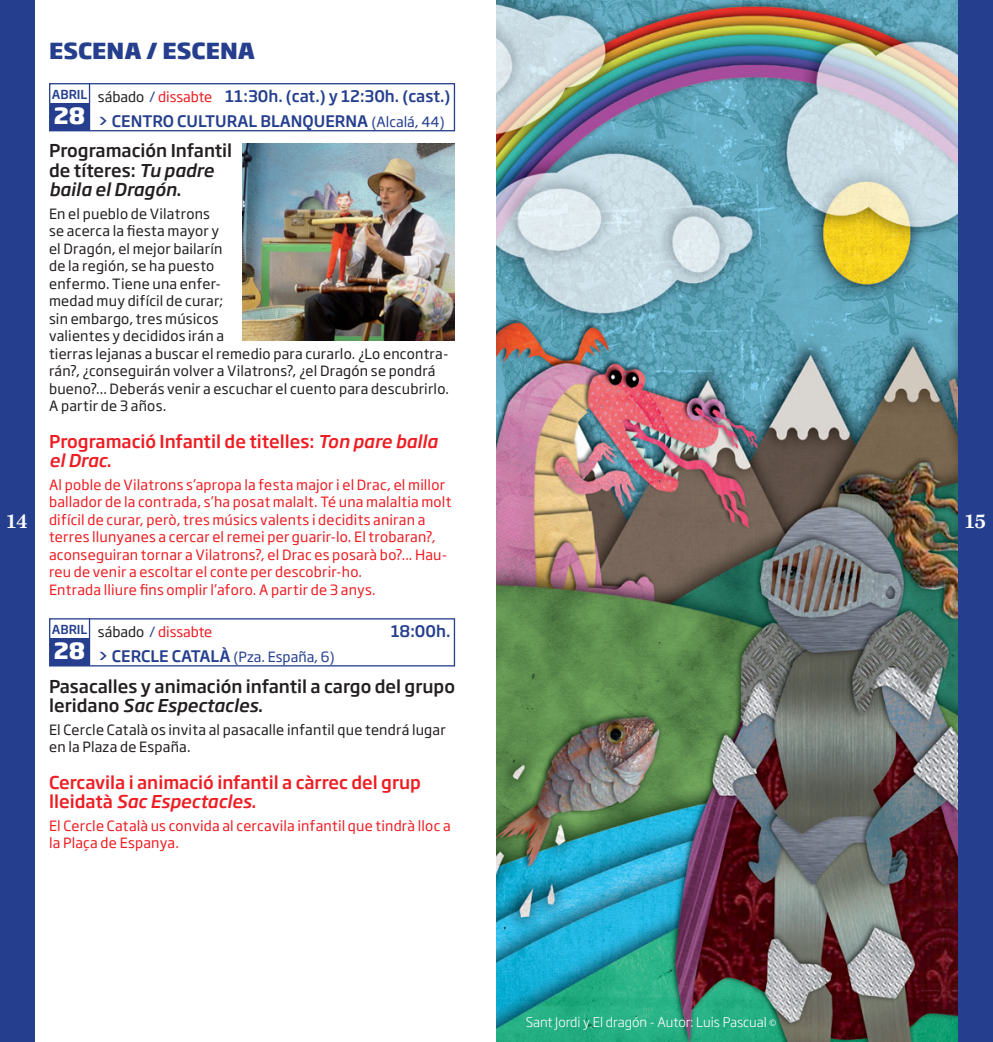
<style>
.page{position:relative;width:993px;height:1042px;background:#fff}
.page>*{position:absolute;margin:0;border:0;box-sizing:border-box;transform-origin:0 0}
.t1{font:800 22.05px "Soho Gothic Std";color:#fff}
.t2{font:800 21.88px "Soho Gothic Std";color:#253f8e}
.t3{font:700 19.25px "Nimrod";color:#fff}
.t4{font:500 17.5px/19.2px "Soho Gothic Std";color:#231f20}
.t5{font:500 17.5px/19.2px "Soho Gothic Std";color:#ee1d23}
.t6{font:500 15.75px/24.8px "Soho Gothic Std";color:#253f8e}
.t7{font:14px/17.5px "Soho Gothic Std";letter-spacing:.015em;color:#ee1d23}
.t8{font:14px/17.5px "Soho Gothic Std";letter-spacing:.015em;color:#231f20}
.t9{font:14px "Soho Gothic Std";color:#253f8e}
.t10{font:300 13.12px "Soho Gothic Std";color:#fff}
.s1{font-weight:400;font-size:14px;color:#231f20}
.s2{font-weight:400;font-size:14px}
.s3{font-weight:400;font-size:14px;color:#ee1d23}
.s4{font-style:italic}
.s5{color:#231f20}
.s6{color:#253f8e}
.s7{font-weight:500;font-size:15.75px}
.s8{font-size:8.75px}
</style>
<div class="page">
<img style="left:496px;top:0;width:461px;height:1042px">
<div style="left:0;top:0;width:35px;height:1042px;background:#253f8e"></div>
<div style="left:957px;top:0;width:35px;height:1042px;background:#253f8e"></div>
<div style="left:49px;top:618px;width:406px;height:48px;border:1px solid #253f8e"></div>
<div style="left:50px;top:638px;width:39px;height:28px;background:#253f8e"></div>
<hr style="left:89px;top:618px;width:1px;height:48px;background:#253f8e">
<div style="left:49px;top:83px;width:406px;height:48px;border:1px solid #253f8e"></div>
<div style="left:50px;top:103px;width:39px;height:28px;background:#253f8e"></div>
<hr style="left:89px;top:83px;width:1px;height:48px;background:#253f8e">
<img style="left:243px;top:144px;width:211px;height:196px">
<h2 class="t2" style="left:49px;top:36px;width:207px">ESCENA / ESCENA</h2>
<p class="t6" style="left:98px;top:84px;width:354px;text-indent:-46px"><sup>ABRIL</sup> <span class="s1">sábado</span> <span class="s2">/</span> <span class="s3">dissabte</span> 11:30h. (cat.) y 12:30h. (cast.) &gt; CENTRO CULTURAL BLANQUERNA <span class="s2">(Alcalá, 44)</span></p>
<p class="t4" style="left:49px;top:141px;width:185px">Programación Infantil de títeres: <span class="s4">Tu padre baila el Dragón</span>.</p>
<p class="t8" style="left:49px;top:205px;width:401px">En el pueblo de Vilatrons<br>se acerca la fiesta mayor y<br>el Dragón, el mejor bailarín<br>de la región, se ha puesto<br>enfermo. Tiene una enfer-<br>medad muy difícil de curar;<br>sin embargo, tres músicos<br>valientes y decididos irán a<br>tierras lejanas a buscar el remedio para curarlo. ¿Lo encontra&shy;rán?, ¿conseguirán volver a Vilatrons?, ¿el Dragón se pondrá bueno?... Deberás venir a escuchar el cuento para descubrirlo.<br>A partir de 3 años.</p>
<p class="t5" style="left:49px;top:432px;width:390px">Programació Infantil de titelles: <span class="s4">Ton pare balla el Drac</span>.</p>
<p class="t7" style="left:49px;top:476px;width:404px">Al poble de Vilatrons s’apropa la festa major i el Drac, el millor ballador de la contrada, s’ha posat malalt. Té una malaltia molt difícil de curar, però, tres músics valents i decidits aniran a terres llunyanes a cercar el remei per guarir-lo. El trobaran?, aconseguiran tornar a Vilatrons?, el Drac es posarà bo?... Hau&shy;reu de venir a escoltar el conte per descobrir-ho.<br>Entrada lliure fins omplir l’aforo. A partir de 3 anys.</p>
<h1 class="t1" style="left:54px;top:101px;width:33px">28</h1>
<h3 class="t3" style="left:6px;top:509px;width:23px">14</h3>
<h3 class="t3" style="left:963px;top:509px;width:23px">15</h3>
<p class="t7" style="left:52px;top:623px;width:162px"><sup>ABRIL</sup> <span class="s5">sábado</span> <span class="s6">/</span> dissabte</p>
<p class="t6" style="left:390px;top:619px;width:61px">18:00h.</p>
<p class="t9" style="left:98px;top:648px;width:238px"><span class="s7">&gt; CERCLE CATALÀ</span> (Pza. España, 6)</p>
<p class="t4" style="left:49px;top:676px;width:407px">Pasacalles y animación infantil a cargo del grupo leridano <span class="s4">Sac Espectacles</span>.</p>
<p class="t8" style="left:49px;top:721px;width:398px">El Cercle Català os invita al pasacalle infantil que tendrá lugar en la Plaza de España.</p>
<p class="t5" style="left:49px;top:773px;width:373px">Cercavila i animació infantil a càrrec del grup lleidatà <span class="s4">Sac Espectacles</span>.</p>
<p class="t7" style="left:49px;top:817px;width:403px">El Cercle Català us convida al cercavila infantil que tindrà lloc a la Plaça de Espanya.</p>
<h1 class="t1" style="left:54px;top:636px;width:33px">28</h1>
<p class="t10" style="left:525px;top:1014px;width:252px">Sant Jordi y El dragón - Autor: Luis Pascual <span class="s8">©</span></p>
</div>
